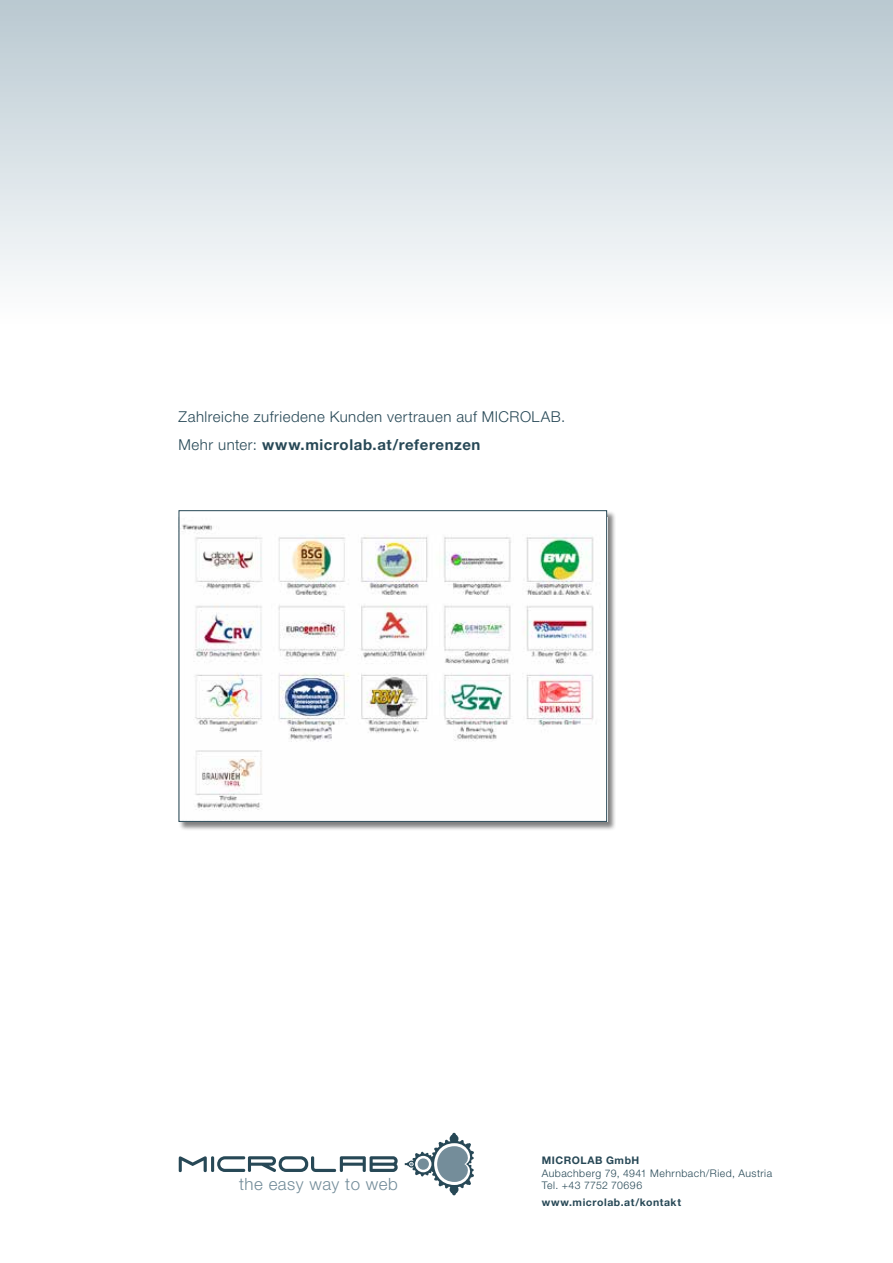
<style>
.page{position:relative;width:893px;height:1263px;background:#fff}
.page>*{position:absolute;margin:0;border:0;box-sizing:border-box;transform-origin:0 0}
.t1{font:300 16.95px "Helvetica Neue";letter-spacing:.03em;color:#748d9a}
.t2{font:300 15px/28px "Helvetica Neue LT Pro";letter-spacing:.035em;color:#274856}
.t3{font:300 10.5px/12.8px "Helvetica Neue LT Pro";letter-spacing:.045em;color:#274856}
.t4{font:700 10.5px "Helvetica Neue LT Pro";letter-spacing:.05em;color:#274856}
.s1{font-weight:700}
</style>
<div class="page">
<div style="left:0;top:0;width:893px;height:327px;background:linear-gradient(to bottom,#b9c8d1,#feffff)"></div>
<svg style="left:179px;top:1156px;width:219px;height:16px"></svg>
<svg style="left:405px;top:1133px;width:69px;height:62px"></svg>
<div style="left:178px;top:510px;width:438px;height:321px;background:#000;opacity:.5"></div>
<img style="left:181px;top:518px;width:424px;height:302px">
<div style="left:179px;top:510px;width:428px;height:312px;border:1px solid #274856"></div>
<p class="t2" style="left:179px;top:402px;width:388px">Zahlreiche zufriedene Kunden vertrauen auf Microlab.<br>Mehr unter: <span class="s1">www.microlab.at/referenzen</span></p>
<p class="t1" style="left:239px;top:1173px;width:160px">the easy way to web</p>
<p class="t4" style="left:542px;top:1153px;width:99px">MICROLAB GmbH</p>
<p class="t3" style="left:542px;top:1166px;width:232px">Aubachberg 79, 4941 Mehrnbach/Ried, Austria<br>Tel. +43 7752 70696</p>
<p class="t4" style="left:542px;top:1196px;width:141px">www.microlab.at/kontakt</p>
</div>
